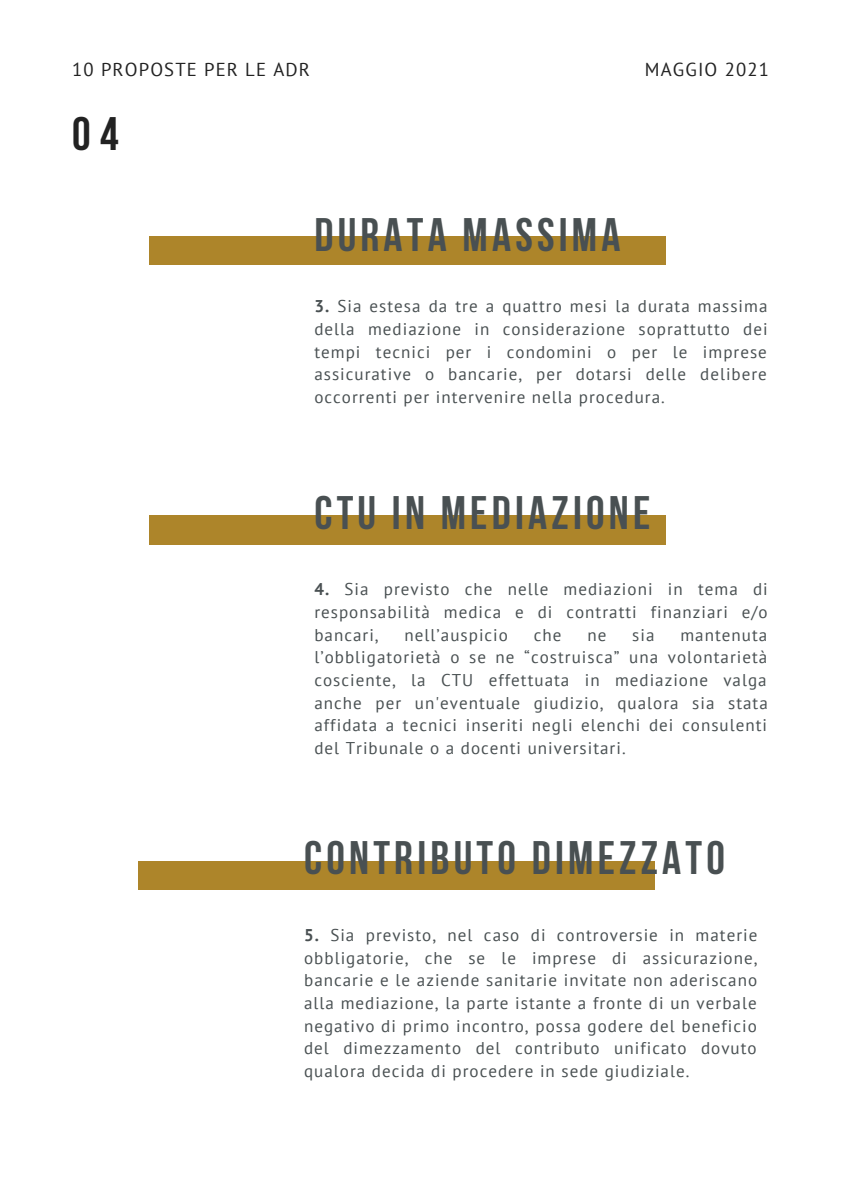
<style>
.page{position:relative;width:842px;height:1191px;background:#fff}
.page>*{position:absolute;margin:0;border:0;box-sizing:border-box;transform-origin:0 0}
.t1{font:700 46.8px "Bebas Neue";letter-spacing:.09em;color:#495052}
.t2{font:700 46.8px "Bebas Neue";color:#222}
.t3{font:18.8px "PT Sans";letter-spacing:.06em;color:#222}
.t4{font:17px/22.6px "PT Sans";letter-spacing:.06em;color:#495052;text-align:justify}
.s1{font-weight:700}
</style>
<div class="page">
<div style="left:149px;top:516px;width:516px;height:28px;background:#ad852a"></div>
<div style="left:149px;top:236px;width:516px;height:29px;background:#ad852a"></div>
<div style="left:139px;top:861px;width:516px;height:29px;background:#ad852a"></div>
<p class="t3" style="left:72px;top:57px;width:239px">10 PROPOSTE PER LE ADR</p>
<p class="t3" style="left:645px;top:57px;width:125px">MAGGIO 2021</p>
<p class="t2" style="left:72px;top:115px;width:48px">04</p>
<p class="t1" style="left:314px;top:215px;width:308px">DURATA MASSIMA</p>
<p class="t4" style="left:314px;top:295px;width:455px"><span class="s1">3.</span> Sia estesa da tre a quattro mesi la durata massima della mediazione in considerazione soprattutto dei tempi tecnici per i condomini o per le imprese assicurative o bancarie, per dotarsi delle delibere occorrenti per intervenire nella procedura.</p>
<p class="t1" style="left:314px;top:494px;width:337px">CTU IN MEDIAZIONE</p>
<p class="t4" style="left:314px;top:578px;width:455px"><span class="s1">4.</span> Sia previsto che nelle mediazioni in tema di responsabilità medica e di contratti finanziari e/o bancari,</p>
<p class="t4" style="left:404px;top:623px;width:105px">nell’auspicio</p>
<p class="t4" style="left:534px;top:623px;width:29px">che</p>
<p class="t4" style="left:587px;top:623px;width:20px">ne</p>
<p class="t4" style="left:632px;top:623px;width:24px">sia</p>
<p class="t4" style="left:314px;top:623px;width:455px;text-indent:366px">mantenuta l’obbligatorietà o se ne “costruisca” una volontarietà cosciente, la CTU effettuata in mediazione valga anche per un'eventuale giudizio, qualora sia stata affidata a tecnici inseriti negli elenchi dei consulenti del Tribunale o a docenti universitari.</p>
<p class="t1" style="left:304px;top:839px;width:422px">CONTRIBUTO DIMEZZATO</p>
<p class="t4" style="left:304px;top:923px;width:455px"><span class="s1">5.</span> Sia previsto, nel caso di controversie in materie obbligatorie, che se le imprese di assicurazione, bancarie e le aziende sanitarie invitate non aderiscano alla mediazione, la parte istante a fronte di un verbale negativo di primo incontro, possa godere del beneficio del dimezzamento del contributo unificato dovuto qualora decida di procedere in sede giudiziale.</p>
</div>
